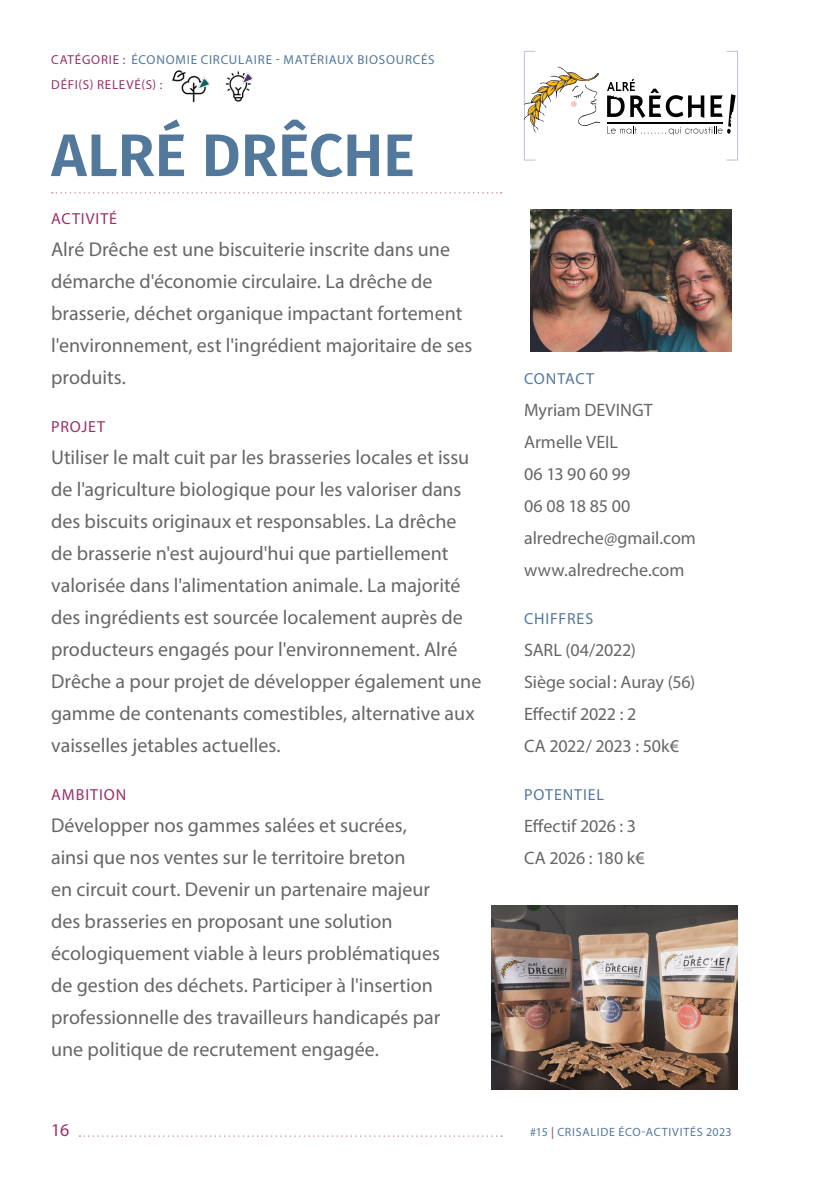
<style>
.page{position:relative;width:840px;height:1191px;background:#fff}
.page>*{position:absolute;margin:0;border:0;box-sizing:border-box;transform-origin:0 0}
.TITRE_DE_FICHE{font:600 60px "Fira Sans";color:#52789c}
.Texte_courant{font:20px/32px "Myriad Pro";color:#656666}
.Infos_Col__droite{font:18px "Myriad Pro";letter-spacing:-.005em;color:#656666}
.t1{font:18px "Myriad Pro";color:#983166}
.Titre_Para__Bleu{font:16px "Myriad Pro";letter-spacing:.055em;color:#52789c}
.Titre_Para__Violet{font:16px "Myriad Pro";letter-spacing:.06em;color:#983166}
.Catégorie{font:13px "Myriad Pro";letter-spacing:.06em;color:#52789c}
.t2{font:13px/25.4px "Myriad Pro";letter-spacing:.06em;color:#983166}
.t3{font:12px "Myriad Pro";letter-spacing:.06em;color:#52789c}
.s1{color:#983166}
</style>
<div class="page">
<svg style="left:79px;top:1135px;width:423px;height:1px"></svg>
<div style="left:523px;top:51px;width:12px;height:109px;border:1px solid #b9c2d4"></div>
<svg style="left:523px;top:67px;width:77px;height:66px"></svg>
<svg style="left:607px;top:79px;width:128px;height:56px"></svg>
<img style="left:491px;top:905px;width:245px;height:184px">
<img style="left:530px;top:209px;width:201px;height:143px">
<img style="left:225px;top:71px;width:29px;height:31px">
<img style="left:172px;top:70px;width:39px;height:33px">
<svg style="left:52px;top:192px;width:449px;height:2px"></svg>
<p class="t2" style="left:51px;top:47px;width:113px">CATÉGORIE :<br>DÉFI(S) RELEVÉ(S) :</p>
<p class="TITRE_DE_FICHE" style="left:51px;top:106px;width:365px">ALRÉ DRÊCHE</p>
<p class="Catégorie" style="left:131px;top:52px;width:304px">ÉCONOMIE CIRCULAIRE - MATÉRIAUX BIOSOURCÉS</p>
<p class="Titre_Para__Violet" style="left:51px;top:209px;width:67px">ACTIVITÉ</p>
<p class="Texte_courant" style="left:51px;top:233px;width:422px">Alré Drêche est une biscuiterie inscrite dans une démarche d'économie circulaire. La drêche de brasserie, déchet organique impactant fortement l'environnement, est l'ingrédient majoritaire de ses produits.</p>
<p class="Titre_Para__Violet" style="left:51px;top:417px;width:55px">PROJET</p>
<p class="Texte_courant" style="left:51px;top:441px;width:431px">Utiliser le malt cuit par les brasseries locales et issu de l'agriculture biologique pour les valoriser dans des biscuits originaux et responsables. La drêche de brasserie n'est aujourd'hui que partiellement valorisée dans l'alimentation animale. La majorité des ingrédients est sourcée localement auprès de producteurs engagés pour l'environnement. Alré Drêche a pour projet de développer également une gamme de contenants comestibles, alternative aux vaisselles jetables actuelles.</p>
<p class="Titre_Para__Violet" style="left:51px;top:785px;width:76px">AMBITION</p>
<p class="Texte_courant" style="left:51px;top:809px;width:390px">Développer nos gammes salées et sucrées, ainsi que nos ventes sur le territoire breton<br>en circuit court. Devenir un partenaire majeur des brasseries en proposant une solution écologiquement viable à leurs problématiques de gestion des déchets. Participer à l'insertion professionnelle des travailleurs handicapés par une politique de recrutement engagée.</p>
<p class="Titre_Para__Bleu" style="left:524px;top:369px;width:71px">CONTACT</p>
<p class="Infos_Col__droite" style="left:523px;top:399px;width:130px">Myriam DEVINGT</p>
<p class="Infos_Col__droite" style="left:523px;top:431px;width:95px">Armelle VEIL</p>
<p class="Infos_Col__droite" style="left:523px;top:463px;width:108px">06 13 90 60 99</p>
<p class="Infos_Col__droite" style="left:523px;top:495px;width:108px">06 08 18 85 00</p>
<p class="Infos_Col__droite" style="left:523px;top:527px;width:173px">alredreche@gmail.com</p>
<p class="Infos_Col__droite" style="left:523px;top:559px;width:162px">www.alredreche.com</p>
<p class="Titre_Para__Bleu" style="left:524px;top:609px;width:70px">CHIFFRES</p>
<p class="Infos_Col__droite" style="left:523px;top:639px;width:113px">SARL (04/2022)</p>
<p class="Infos_Col__droite" style="left:523px;top:671px;width:173px">Siège social: Auray (56)</p>
<p class="Infos_Col__droite" style="left:523px;top:703px;width:114px">Effectif 2022 : 2</p>
<p class="Infos_Col__droite" style="left:523px;top:735px;width:156px">CA 2022/ 2023 : 50k€</p>
<p class="Titre_Para__Bleu" style="left:524px;top:785px;width:81px">POTENTIEL</p>
<p class="Infos_Col__droite" style="left:523px;top:815px;width:114px">Effectif 2026 : 3</p>
<p class="Infos_Col__droite" style="left:523px;top:847px;width:122px">CA 2026 : 180 k€</p>
<p class="t1" style="left:51px;top:1119px;width:20px">16</p>
<p class="t3" style="left:529px;top:1125px;width:203px">#15 <span class="s1">|</span> CRISALIDE ÉCO-ACTIVITÉS 2023</p>
</div>
